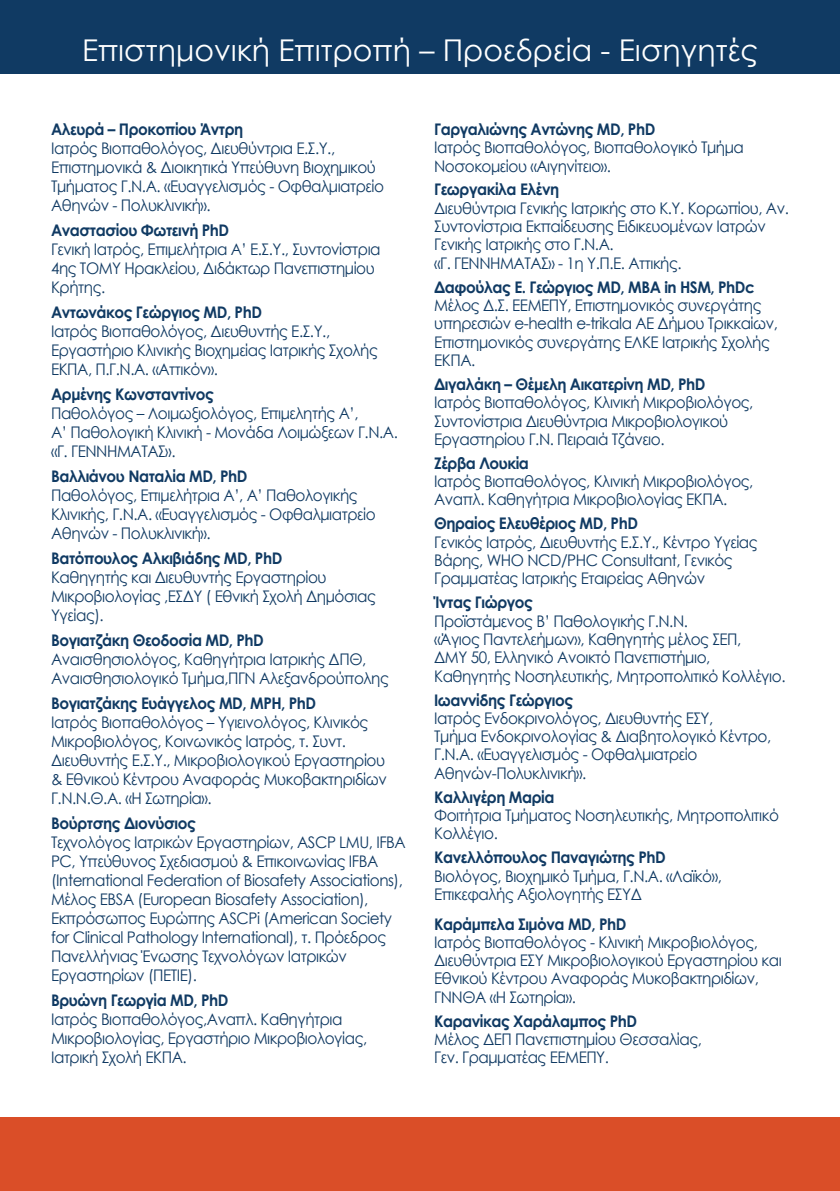
<style>
.page{position:relative;width:840px;height:1191px;background:#fff}
.page>*{position:absolute;margin:0;border:0;box-sizing:border-box;transform-origin:0 0}
.t1{font:30px "Century Gothic";color:#fff}
.t2{font:16px/19px "Century Gothic";letter-spacing:-.03em;color:#103a63;scale:.95 1}
.t3{font:700 16px "Century Gothic";letter-spacing:-.03em;color:#103a63;scale:.95 1}
</style>
<div class="page">
<div style="left:0;top:0;width:839px;height:74px;background:#103a63"></div>
<div style="left:0;top:1117px;width:839px;height:74px;background:#da4e28"></div>
<h1 class="t1" style="left:82px;top:29px;width:677px">Επιστημονική Επιτροπή – Προεδρεία - Εισηγητές</h1>
<p class="t3" style="left:51px;top:117px;width:204px">Αλευρά – Προκοπίου Άντρη</p>
<p class="t2" style="left:51px;top:138px;width:352px">Ιατρός Βιοπαθολόγος, Διευθύντρια Ε.Σ.Υ., Επιστημονικά &amp; Διοικητικά Υπεύθυνη Βιοχημικού Τμήματος Γ.Ν.Α. «Ευαγγελισμός - Οφθαλμιατρείο Αθηνών - Πολυκλινική».</p>
<p class="t3" style="left:51px;top:218px;width:189px">Αναστασίου Φωτεινή PhD</p>
<p class="t2" style="left:51px;top:239px;width:348px">Γενική Ιατρός, Επιμελήτρια Α’ Ε.Σ.Υ., Συντονίστρια<br>4ης ΤΟΜΥ Ηρακλείου, Διδάκτωρ Πανεπιστημίου<br>Κρήτης.</p>
<p class="t3" style="left:51px;top:300px;width:223px">Αντωνάκος Γεώργιος MD, PhD</p>
<p class="t2" style="left:51px;top:321px;width:345px">Ιατρός Βιοπαθολόγος, Διευθυντής Ε.Σ.Υ.,<br>Εργαστήριο Κλινικής Βιοχημείας Ιατρικής Σχολής<br>ΕΚΠΑ, Π.Γ.Ν.Α. «Αττικόν».</p>
<p class="t3" style="left:51px;top:382px;width:173px">Αρμένης Κωνσταντίνος</p>
<p class="t2" style="left:51px;top:403px;width:366px">Παθολόγος – Λοιμωξιολόγος, Επιμελητής Α’,<br>Α’ Παθολογική Κλινική - Μονάδα Λοιμώξεων Γ.Ν.Α. «Γ. ΓΕΝΝΗΜΑΤΑΣ».</p>
<p class="t3" style="left:51px;top:464px;width:208px">Βαλλιάνου Ναταλία MD, PhD</p>
<p class="t2" style="left:51px;top:485px;width:343px">Παθολόγος, Επιμελήτρια Α’, Α’ Παθολογικής<br>Κλινικής, Γ.Ν.Α. «Ευαγγελισμός - Οφθαλμιατρείο<br>Αθηνών - Πολυκλινική».</p>
<p class="t3" style="left:51px;top:546px;width:245px">Βατόπουλος Αλκιβιάδης MD, PhD</p>
<p class="t2" style="left:51px;top:567px;width:343px">Καθηγητής και Διευθυντής Εργαστηρίου<br>Μικροβιολογίας ,ΕΣΔΥ ( Εθνική Σχολή Δημόσιας<br>Υγείας).</p>
<p class="t3" style="left:51px;top:628px;width:225px">Βογιατζάκη Θεοδοσία MD, PhD</p>
<p class="t2" style="left:51px;top:649px;width:357px">Αναισθησιολόγος, Καθηγήτρια Ιατρικής ΔΠΘ,<br>Αναισθησιολογικό Τμήμα,ΠΓΝ Αλεξανδρούπολης</p>
<p class="t3" style="left:51px;top:690px;width:280px">Βογιατζάκης Ευάγγελος MD, MPH, PhD</p>
<p class="t2" style="left:51px;top:712px;width:355px">Ιατρός Βιοπαθολόγος – Υγιεινολόγος, Κλινικός Μικροβιολόγος, Κοινωνικός Ιατρός, τ. Συντ.<br>Διευθυντής Ε.Σ.Υ., Μικροβιολογικού Εργαστηρίου &amp; Εθνικού Κέντρου Αναφοράς Μυκοβακτηριδίων Γ.Ν.Ν.Θ.Α. «Η Σωτηρία».</p>
<p class="t3" style="left:51px;top:811px;width:154px">Βούρτσης Διονύσιος</p>
<p class="t2" style="left:51px;top:832px;width:374px">Τεχνολόγος Ιατρικών Εργαστηρίων, ASCP LMU, IFBA PC, Υπεύθυνος Σχεδιασμού &amp; Επικοινωνίας IFBA (International Federation of Biosafety Associations), Μέλος EBSA (European Biosafety Association), Εκπρόσωπος Ευρώπης ASCPi (American Society for Clinical Pathology International), τ. Πρόεδρος Πανελλήνιας Ένωσης Τεχνολόγων Ιατρικών Εργαστηρίων (ΠΕΤΙΕ).</p>
<p class="t3" style="left:51px;top:988px;width:188px">Βρυώνη Γεωργία MD, PhD</p>
<p class="t2" style="left:51px;top:1009px;width:334px">Ιατρός Βιοπαθολόγος,Αναπλ. Καθηγήτρια<br>Μικροβιολογίας, Εργαστήριο Μικροβιολογίας,<br>Ιατρική Σχολή ΕΚΠΑ.</p>
<p class="t3" style="left:434px;top:117px;width:234px">Γαργαλιώνης Αντώνης MD, PhD</p>
<p class="t2" style="left:434px;top:138px;width:327px;line-height:18.4px">Ιατρός Βιοπαθολόγος, Βιοπαθολογικό Τμήμα<br>Νοσοκομείου «Αιγηνίτειο».</p>
<p class="t3" style="left:434px;top:177px;width:133px">Γεωργακίλα Ελένη</p>
<p class="t2" style="left:434px;top:198px;width:375px;line-height:18.4px">Διευθύντρια Γενικής Ιατρικής στο Κ.Υ. Κορωπίου, Αν.<br>Συντονίστρια Εκπαίδευσης Ειδικευομένων Ιατρών Γενικής Ιατρικής στο Γ.Ν.Α.<br>«Γ. ΓΕΝΝΗΜΑΤΑΣ» - 1η Υ.Π.Ε. Αττικής.</p>
<p class="t3" style="left:434px;top:275px;width:339px">Δαφούλας Ε. Γεώργιος MD, MBA in HSM, PhDc</p>
<p class="t2" style="left:434px;top:296px;width:363px;line-height:18.4px">Μέλος Δ.Σ. ΕΕΜΕΠΥ, Επιστημονικός συνεργάτης υπηρεσιών e-health e-trikala AE Δήμου Τρικκαίων, Επιστημονικός συνεργάτης ΕΛΚΕ Ιατρικής Σχολής ΕΚΠΑ.</p>
<p class="t3" style="left:434px;top:372px;width:287px">Διγαλάκη – Θέμελη Αικατερίνη MD, PhD</p>
<p class="t2" style="left:434px;top:393px;width:337px;line-height:18.4px">Ιατρός Βιοπαθολόγος, Κλινική Μικροβιολόγος,<br>Συντονίστρια Διευθύντρια Μικροβιολογικού<br>Εργαστηρίου Γ.Ν. Πειραιά Τζάνειο.</p>
<p class="t3" style="left:434px;top:451px;width:101px">Ζέρβα Λουκία</p>
<p class="t2" style="left:434px;top:472px;width:337px;line-height:18.4px">Ιατρός Βιοπαθολόγος, Κλινική Μικροβιολόγος,<br>Αναπλ. Καθηγήτρια Μικροβιολογίας ΕΚΠΑ.</p>
<p class="t3" style="left:434px;top:511px;width:216px">Θηραίος Ελευθέριος MD, PhD</p>
<p class="t2" style="left:434px;top:532px;width:342px;line-height:18.4px">Γενικός Ιατρός, Διευθυντής Ε.Σ.Υ., Κέντρο Υγείας<br>Βάρης, WHO NCD/PHC Consultant, Γενικός<br>Γραμματέας Ιατρικής Εταιρείας Αθηνών</p>
<p class="t3" style="left:434px;top:590px;width:105px">Ίντας Γιώργος</p>
<p class="t2" style="left:434px;top:611px;width:371px;line-height:18.4px">Προϊστάμενος Β’ Παθολογικής Γ.Ν.Ν.<br>«Άγιος Παντελεήμων», Καθηγητής μέλος ΣΕΠ,<br>ΔΜΥ 50, Ελληνικό Ανοικτό Πανεπιστήμιο, Καθηγητής Νοσηλευτικής, Μητροπολιτικό Κολλέγιο.</p>
<p class="t3" style="left:434px;top:687px;width:148px">Ιωαννίδης Γεώργιος</p>
<p class="t2" style="left:434px;top:708px;width:356px;line-height:18.4px">Ιατρός Ενδοκρινολόγος, Διευθυντής ΕΣΥ,<br>Τμήμα Ενδοκρινολογίας &amp; Διαβητολογικό Κέντρο, Γ.Ν.Α. «Ευαγγελισμός - Οφθαλμιατρείο Αθηνών-Πολυκλινική».</p>
<p class="t3" style="left:434px;top:784px;width:128px">Καλλιγέρη Μαρία</p>
<p class="t2" style="left:434px;top:805px;width:364px;line-height:18.4px">Φοιτήτρια Τμήματος Νοσηλευτικής, Μητροπολιτικό<br>Κολλέγιο.</p>
<p class="t3" style="left:434px;top:845px;width:245px">Κανελλόπουλος Παναγιώτης PhD</p>
<p class="t2" style="left:434px;top:866px;width:304px;line-height:18.4px">Βιολόγος, Βιοχημικό Τμήμα, Γ.Ν.Α. «Λαϊκό»,<br>Επικεφαλής Αξιολογητής ΕΣΥΔ</p>
<p class="t3" style="left:434px;top:911px;width:204px">Καράμπελα Σιμόνα MD, PhD</p>
<p class="t2" style="left:434px;top:932px;width:367px;line-height:18.4px">Ιατρός Βιοπαθολόγος - Κλινική Μικροβιολόγος, Διευθύντρια ΕΣΥ Μικροβιολογικού Εργαστηρίου και Εθνικού Κέντρου Αναφοράς Μυκοβακτηριδίων, ΓΝΝΘΑ «Η Σωτηρία».</p>
<p class="t3" style="left:434px;top:1008px;width:215px">Καρανίκας Χαράλαμπος PhD</p>
<p class="t2" style="left:434px;top:1029px;width:283px;line-height:18.4px">Μέλος ΔΕΠ Πανεπιστημίου Θεσσαλίας,<br>Γεν. Γραμματέας ΕΕΜΕΠΥ.</p>
</div>
